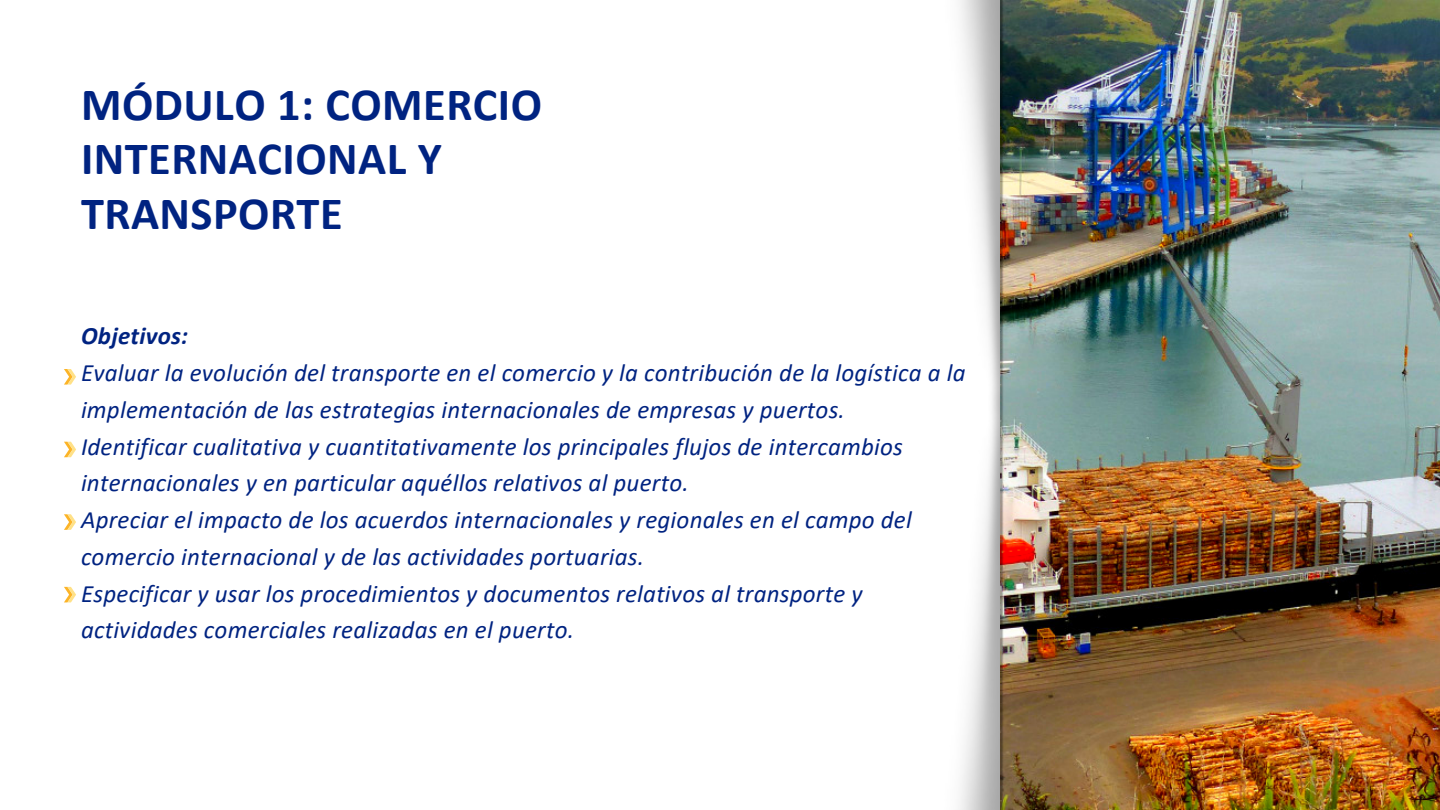
<style>
.page{position:relative;width:1440px;height:810px;background:#fff}
.page>*{position:absolute;margin:0;border:0;box-sizing:border-box;transform-origin:0 0}
.t1{font:700 46.4px/54.8px "Calibri";letter-spacing:.01em;color:#002381}
.t2{font:italic 25px/36.8px "Calibri";letter-spacing:.01em;color:#002381}
.t3{font:italic 700 25px "Calibri";letter-spacing:.01em;color:#002381}
</style>
<div class="page">
<svg style="left:64px;top:369px;width:12px;height:16px"></svg>
<svg style="left:64px;top:442px;width:12px;height:15px"></svg>
<svg style="left:64px;top:514px;width:12px;height:16px"></svg>
<svg style="left:64px;top:587px;width:12px;height:15px"></svg>
<img style="left:1055px;top:0;width:385px;height:810px">
<img style="left:959px;top:0;width:96px;height:810px">
<h1 class="t1" style="left:81px;top:81px;width:463px">MÓDULO 1: COMERCIO<br>INTERNACIONAL Y<br>TRANSPORTE</h1>
<p class="t3" style="left:81px;top:326px;width:109px">Objetivos:</p>
<p class="t2" style="left:81px;top:357px;width:886px">Evaluar la evolución del transporte en el comercio y la contribución de la logística a la implementación de las estrategias internacionales de empresas y puertos.<br>Identificar cualitativa y cuantitativamente los principales flujos de intercambios internacionales y en particular aquéllos relativos al puerto.<br>Apreciar el impacto de los acuerdos internacionales y regionales en el campo del comercio internacional y de las actividades portuarias.<br>Especificar y usar los procedimientos y documentos relativos al transporte y actividades comerciales realizadas en el puerto.</p>
</div>
